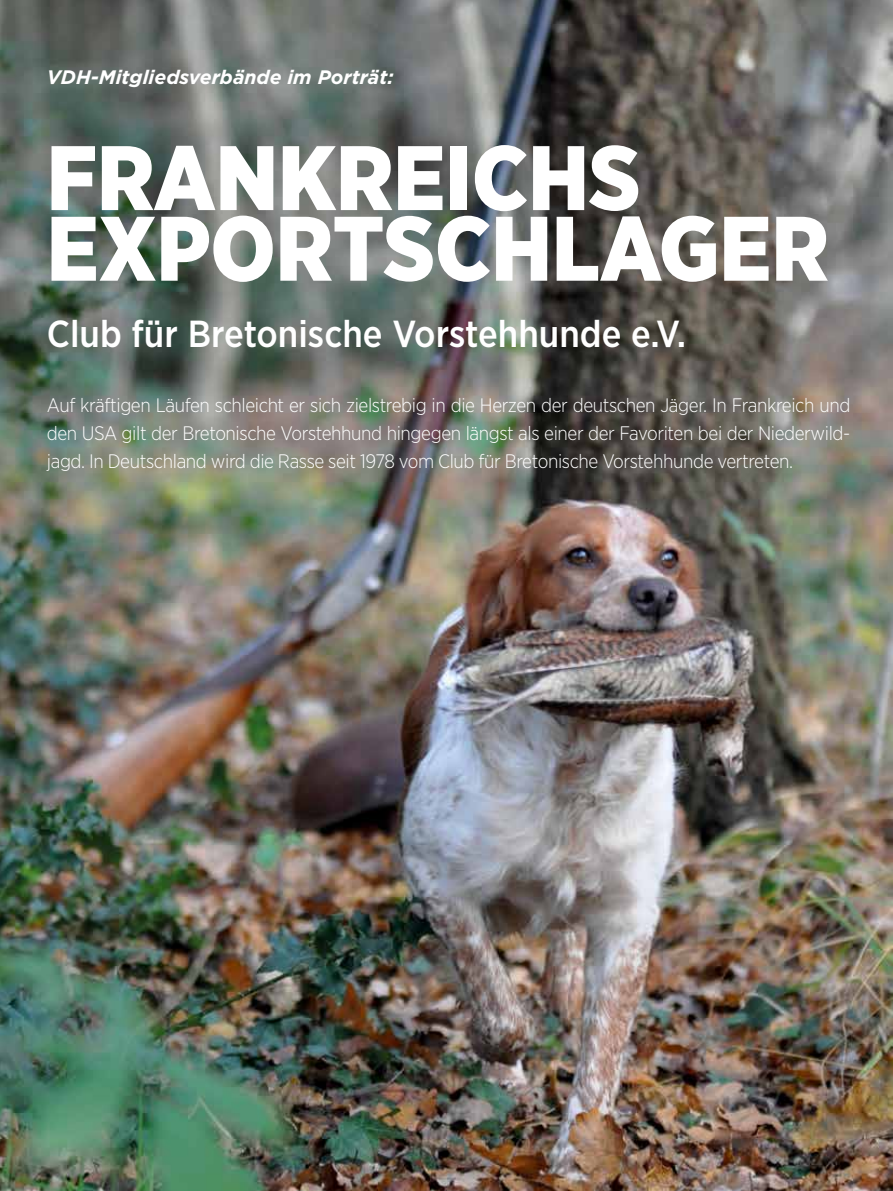
<style>
.page{position:relative;width:893px;height:1191px;background:#fff}
.page>*{position:absolute;margin:0;border:0;box-sizing:border-box;transform-origin:0 0}
.t1{font:900 91.35px/70.7px "Gotham Narrow";color:#fff}
.t2{font:500 37.65px "Gotham Narrow";color:#fff}
.t3{font:300 19.5px/28px "Gotham Narrow";letter-spacing:-.02em;color:#fff;text-align:justify}
.t4{font:italic 700 19.5px "Gotham";color:#fff}
</style>
<div class="page">
<img style="left:0;top:0;width:893px;height:1191px">
<p class="t4" style="left:47px;top:66px;width:348px">VDH-Mitgliedsverbände im Porträt:</p>
<h1 class="t1" style="left:47px;top:141px;width:783px">FRANKREICHS<br>EXPORTSCHLAGER</h1>
<h2 class="t2" style="left:47px;top:310px;width:641px">Club für Bretonische Vorstehhunde e.V.</h2>
<p class="t3" style="left:47px;top:390px;width:805px">Auf kräftigen Läufen schleicht er sich zielstrebig in die Herzen der deutschen Jäger. In Frankreich und den USA gilt der Bretonische Vorstehhund hingegen längst als einer der Favoriten bei der Niederwild&shy;jagd. In Deutschland wird die Rasse seit 1978 vom Club für Bretonische Vorstehhunde vertreten.</p>
</div>
